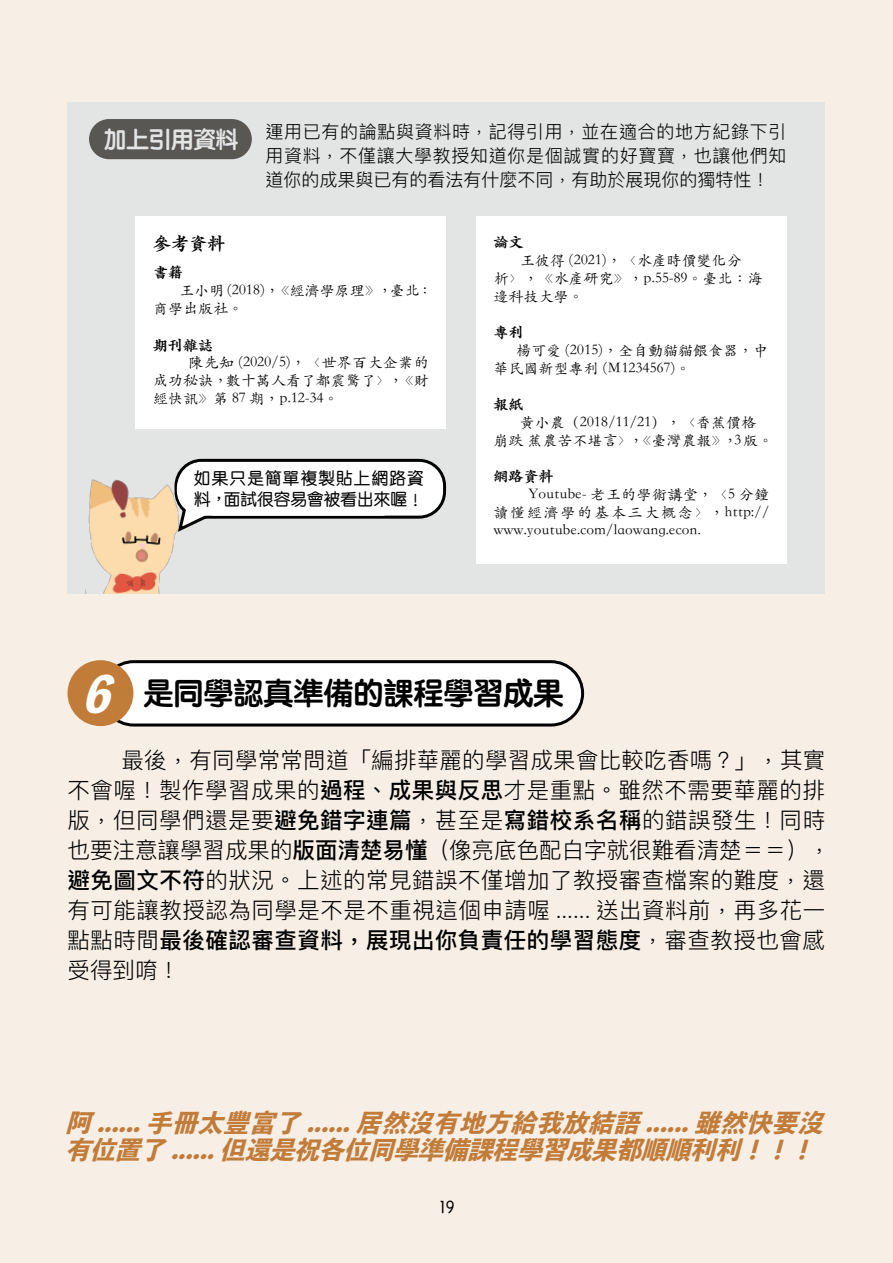
<style>
.page{position:relative;width:893px;height:1263px;background:#f7efe6}
.page>*{position:absolute;margin:0;border:0;box-sizing:border-box;transform-origin:0 0}
.t1{font:italic 800 48.75px "Toppan Bunkyu Midashi Gothic Std N";color:#fff;scale:.85 1}
.t2{font:30px "ST Yuanti TC Bold";color:#000}
.t3{font:italic 800 24.75px/27px "Toppan Bunkyu Midashi Gothic Std N";color:#c27c3a}
.t4{font:300 22.5px/30px "Ping Fang TC";letter-spacing:.02em;color:#000}
.t5{font:22.5px "ST Yuanti TC Bold";letter-spacing:-.01em;color:#e3e5e5}
.t6{font:300 18px/24px "Ping Fang TC";color:#000;text-align:justify}
.t7{font:900 18px "ST Kaiti TC";color:#000}
.t8{font:18px "ST Yuanti TC Regular";color:#000}
.t9{font:16.5px/21px "ST Yuanti TC Regular";letter-spacing:.075em;color:#000}
.t10{font:15px/18px "ST Kaiti TC";color:#000}
.t11{font:900 15px "ST Kaiti TC";color:#000}
.s1{font-family:"Adobe Song Std";font-weight:300}
.s2{font-weight:500}
</style>
<div class="page">
<div style="left:102px;top:662px;width:481px;height:63px;background:#fff;border-radius:32px"></div>
<div style="left:100px;top:660px;width:484px;height:66px;border:3px solid #000;border-radius:32px"></div>
<div style="left:68px;top:660px;width:65px;height:66px;background:#c27c3a;border-radius:50%"></div>
<div style="left:67px;top:103px;width:757px;height:491px;background:#e3e5e5"></div>
<div style="left:89px;top:119px;width:163px;height:40px;background:#595754;border-radius:20px"></div>
<img style="left:85px;top:458px;width:144px;height:136px">
<div style="left:176px;top:460px;width:269px;height:57px;background:#fff;border-radius:26px"></div>
<div style="left:175px;top:459px;width:271px;height:60px;border:3px solid #000;border-radius:26px"></div>
<svg style="left:176px;top:477px;width:53px;height:56px"></svg>
<div style="left:177px;top:463px;width:229px;height:53px;background:#fff;border-radius:26px"></div>
<div style="left:476px;top:216px;width:310px;height:348px;background:#fff"></div>
<div style="left:136px;top:216px;width:310px;height:213px;background:#fff"></div>
<p class="t5" style="left:104px;top:123px;width:136px">加上引用資料</p>
<p class="t6" style="left:265px;top:119px;width:523px">運用已有的論點與資料時，記得引用，並在適合的地方紀錄下引用資料，不僅讓大學教授知道你是個誠實的好寶寶，也讓他們知道你的成果與已有的看法有什麼不同，有助於展現你的獨特性！</p>
<p class="t7" style="left:153px;top:232px;width:73px">參考資料</p>
<p class="t11" style="left:153px;top:264px;width:31px">書籍</p>
<p class="t10" style="left:153px;top:281px;width:281px;text-indent:26px">王小明 (2018)，《經濟學原理》，臺北：商學出版社。</p>
<p class="t11" style="left:153px;top:336px;width:61px">期刊雜誌</p>
<p class="t10" style="left:153px;top:353px;width:277px;text-align:justify;text-indent:35px">陳先知 (2020/5)，〈世界百大企業的成功秘訣，數十萬人看了都震驚了〉，《財經快訊》第 87 期，p.12-34。</p>
<p class="t9" style="left:194px;top:466px;width:231px">如果只是簡單複製貼上網路資料，面試很容易會被看出來喔！</p>
<p class="t11" style="left:494px;top:233px;width:31px">論文</p>
<p class="t10" style="left:494px;top:250px;width:270px;text-indent:26px">王彼得 (2021)，〈水產時價變化分<br>析<span class="s1">〉</span>，《水產研究》，p.55-89。臺北：海邊科技大學。</p>
<p class="t11" style="left:494px;top:323px;width:31px">專利</p>
<p class="t10" style="left:494px;top:340px;width:276px;text-indent:22px">楊可愛 (2015)，全自動貓貓餵食器，中華民國新型專利 (M1234567)。</p>
<p class="t11" style="left:494px;top:395px;width:31px">報紙</p>
<p class="t10" style="left:494px;top:412px;width:281px;text-indent:26px">黃小農（2018/11/21），〈香蕉價格崩跌 蕉農苦不堪言〉，《臺灣農報》，3 版。</p>
<p class="t11" style="left:494px;top:467px;width:61px">網路資料</p>
<p class="t10" style="left:494px;top:484px;width:277px;text-align:justify;text-indent:35px">Youtube- 老王的學術講堂，〈5 分鐘讀懂經濟學的基本三大概念〉，http:// www.youtube.com/laowang.econ.</p>
<p class="t1" style="left:82px;top:656px;width:54px">6</p>
<p class="t2" style="left:143px;top:670px;width:421px">是同學認真準備的課程學習成果</p>
<p class="t4" style="left:68px;top:745px;width:765px;text-indent:54px">最後，有同學常常問道「編排華麗的學習成果會比較吃香嗎？」，其實不會喔！製作學習成果的<span class="s2">過程、成果與反思</span>才是重點。雖然不需要華麗的排版，但同學們還是要<span class="s2">避免錯字連篇</span>，甚至是<span class="s2">寫錯校系名稱</span>的錯誤發生！同時也要注意讓學習成果的<span class="s2">版面清楚易懂</span>（像亮底色配白字就很難看清楚＝＝），<span class="s2">避免圖文不符</span>的狀況。上述的常見錯誤不僅增加了教授審查檔案的難度，還有可能讓教授認為同學是不是不重視這個申請喔 ...... 送出資料前，再多花一點點時間<span class="s2">最後確認審查資料，展現出你負責任的學習態度</span>，審查教授也會感受得到唷！</p>
<p class="t3" style="left:66px;top:1108px;width:768px">阿 ...... 手冊太豐富了 ...... 居然沒有地方給我放結語 ...... 雖然快要沒有位置了 ...... 但還是祝各位同學準備課程學習成果都順順利利！！！</p>
<p class="t8" style="left:440px;top:1194px;width:17px">19</p>
</div>
